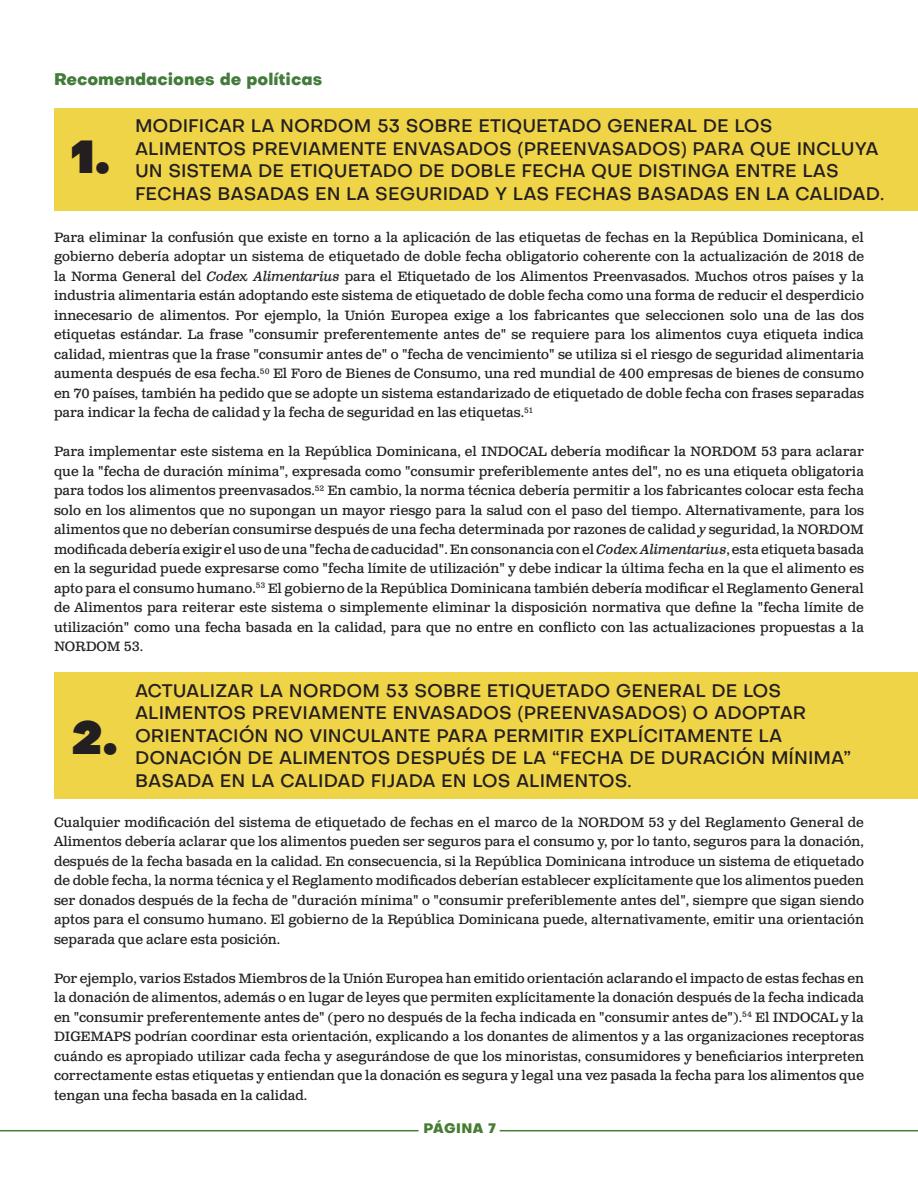
<style>
.page{position:relative;width:918px;height:1188px;background:#fff}
.page>*{position:absolute;margin:0;border:0;box-sizing:border-box;transform-origin:0 0}
.t1{font:45px "Objectivity Super";color:#231f20}
.t2{font:500 18px/22.5px "Objectivity";color:#231f20}
.heading_2{font:800 16.5px "Objectivity";color:#427b3a}
.t3{font:13.5px/19.5px "Clarendon Text Pro";color:#231f20;text-align:justify}
.t4{font:800 13.5px "Objectivity";letter-spacing:.03em;color:#457c32}
.s1{font-style:italic}
</style>
<div class="page">
<div style="left:54px;top:672px;width:864px;height:127px;background:#f0d447"></div>
<hr style="left:0;top:1130px;width:418px;height:1px;background:#457c32">
<hr style="left:500px;top:1130px;width:418px;height:1px;background:#457c32">
<div style="left:54px;top:108px;width:864px;height:103px;background:#f0d447"></div>
<p class="heading_2" style="left:54px;top:67px;width:270px">Recomendaciones de políticas</p>
<p class="t1" style="left:71px;top:120px;width:41px">1.</p>
<p class="t2" style="left:135px;top:115px;width:751px">MODIFICAR LA NORDOM 53 SOBRE ETIQUETADO GENERAL DE LOS ALIMENTOS PREVIAMENTE ENVASADOS (PREENVASADOS) PARA QUE INCLUYA UN SISTEMA DE ETIQUETADO DE DOBLE FECHA QUE DISTINGA ENTRE LAS FECHAS BASADAS EN LA SEGURIDAD Y LAS FECHAS BASADAS EN LA CALIDAD.</p>
<p class="t3" style="left:54px;top:228px;width:812px">Para eliminar la confusión que existe en torno a la aplicación de las etiquetas de fechas en la República Dominicana, el gobierno debería adoptar un sistema de etiquetado de doble fecha obligatorio coherente con la actualización de 2018 de la Norma General del <span class="s1">Codex Alimentarius</span> para el Etiquetado de los Alimentos Preenvasados. Muchos otros países y la industria alimentaria están adoptando este sistema de etiquetado de doble fecha como una forma de reducir el desperdicio innecesario de alimentos. Por ejemplo, la Unión Europea exige a los fabricantes que seleccionen solo una de las dos etiquetas estándar. La frase "consumir preferentemente antes de" se requiere para los alimentos cuya etiqueta indica calidad, mientras que la frase "consumir antes de" o "fecha de vencimiento" se utiliza si el riesgo de seguridad alimentaria aumenta después de esa fecha.<sup>50</sup> El Foro de Bienes de Consumo, una red mundial de 400 empresas de bienes de consumo en 70 países, también ha pedido que se adopte un sistema estandarizado de etiquetado de doble fecha con frases separadas para indicar la fecha de calidad y la fecha de seguridad en las etiquetas.<sup>51</sup></p>
<p class="t3" style="left:54px;top:442px;width:812px">Para implementar este sistema en la República Dominicana, el INDOCAL debería modificar la NORDOM 53 para aclarar que la "fecha de duración mínima", expresada como "consumir preferiblemente antes del", no es una etiqueta obligatoria para todos los alimentos preenvasados.<sup>52</sup> En cambio, la norma técnica debería permitir a los fabricantes colocar esta fecha solo en los alimentos que no supongan un mayor riesgo para la salud con el paso del tiempo. Alternativamente, para los alimentos que no deberían consumirse después de una fecha determinada por razones de calidad <span class="s1">y</span> seguridad, la NORDOM modificada debería exigir el uso de una "fecha de caducidad". En consonancia con el <span class="s1">Codex Alimentarius</span>, esta etiqueta basada en la seguridad puede expresarse como "fecha límite de utilización" y debe indicar la última fecha en la que el alimento es apto para el consumo humano.<sup>53</sup> El gobierno de la República Dominicana también debería modificar el Reglamento General de Alimentos para reiterar este sistema o simplemente eliminar la disposición normativa que define la "fecha límite de utilización" como una fecha basada en la calidad, para que no entre en conflicto con las actualizaciones propuestas a la NORDOM 53.</p>
<p class="t1" style="left:72px;top:701px;width:47px">2.</p>
<p class="t2" style="left:135px;top:679px;width:717px">ACTUALIZAR LA NORDOM 53 SOBRE ETIQUETADO GENERAL DE LOS ALIMENTOS PREVIAMENTE ENVASADOS (PREENVASADOS) O ADOPTAR ORIENTACIÓN NO VINCULANTE PARA PERMITIR EXPLÍCITAMENTE LA DONACIÓN DE ALIMENTOS DESPUÉS DE LA “FECHA DE DURACIÓN MÍNIMA” BASADA EN LA CALIDAD FIJADA EN LOS ALIMENTOS.</p>
<p class="t3" style="left:54px;top:813px;width:812px">Cualquier modificación del sistema de etiquetado de fechas en el marco de la NORDOM 53 y del Reglamento General de Alimentos debería aclarar que los alimentos pueden ser seguros para el consumo y, por lo tanto, seguros para la donación, después de la fecha basada en la calidad. En consecuencia, si la República Dominicana introduce un sistema de etiquetado de doble fecha, la norma técnica y el Reglamento modificados deberían establecer explícitamente que los alimentos pueden ser donados después de la fecha de "duración mínima" o "consumir preferiblemente antes del", siempre que sigan siendo aptos para el consumo humano. El gobierno de la República Dominicana puede, alternativamente, emitir una orientación separada que aclare esta posición.</p>
<p class="t3" style="left:54px;top:969px;width:812px">Por ejemplo, varios Estados Miembros de la Unión Europea han emitido orientación aclarando el impacto de estas fechas en la donación de alimentos, además o en lugar de leyes que permiten explícitamente la donación después de la fecha indicada en "consumir preferentemente antes de" (pero no después de la fecha indicada en "consumir antes de").<sup>54</sup> El INDOCAL y la DIGEMAPS podrían coordinar esta orientación, explicando a los donantes de alimentos y a las organizaciones receptoras cuándo es apropiado utilizar cada fecha y asegurándose de que los minoristas, consumidores y beneficiarios interpreten correctamente estas etiquetas y entiendan que la donación es segura y legal una vez pasada la fecha para los alimentos que tengan una fecha basada en la calidad.</p>
<p class="t4" style="left:424px;top:1118px;width:74px">PÁGINA 7</p>
</div>
